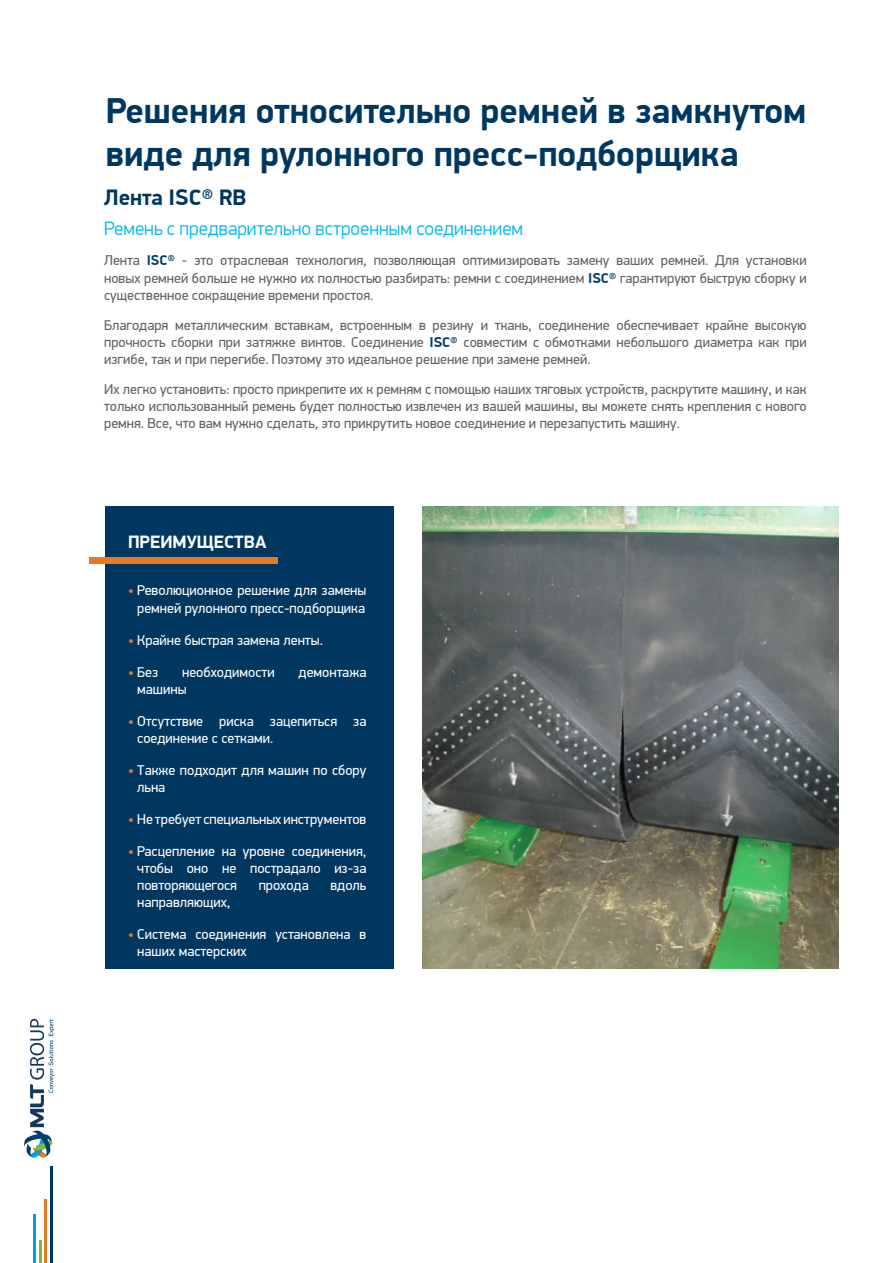
<style>
.page{position:relative;width:893px;height:1263px;background:#fff}
.page>*{position:absolute;margin:0;border:0;box-sizing:border-box;transform-origin:0 0}
.t1{font:700 36.15px/43.3px "PF Din Display Pro";color:#003761}
.t2{font:700 22.5px "PF Din Display Pro";color:#003761}
.t3{font:300 19.5px "PF Din Display Pro";color:#00b6ed}
.t4{font:700 18px "PF Din Display Pro";color:#fff}
.t5{font:14.25px/17.1px "PF Din Display Pro";color:#646363;text-align:justify}
.t6{font:14.25px/17.1px "PF Din Display Pro";color:#fff}
.s1{font-weight:700;color:#003f6f}
.s2{color:#e77a24}
</style>
<div class="page">
<div style="left:105px;top:506px;width:288px;height:463px;background:#003761"></div>
<div style="left:89px;top:557px;width:189px;height:6px;background:#e77a24"></div>
<hr style="left:33px;top:1215px;width:3px;height:48px;background:#009fe3">
<hr style="left:50px;top:1166px;width:2px;height:97px;background:#003761">
<hr style="left:44px;top:1199px;width:3px;height:64px;background:#e77a24">
<hr style="left:39px;top:1241px;width:2px;height:22px;background:#81b73e">
<svg style="left:24px;top:1019px;width:30px;height:139px"></svg>
<img style="left:423px;top:506px;width:416px;height:463px">
<h1 class="t1" style="left:106px;top:90px;width:702px">Решения относительно ремней в замкнутом виде для рулонного пресс-подборщика</h1>
<h2 class="t2" style="left:104px;top:184px;width:144px">Лента ISC® RB</h2>
<h3 class="t3" style="left:104px;top:217px;width:420px">Ремень с предварительно встроенным соединением</h3>
<p class="t5" style="left:104px;top:252px;width:704px">Лента <span class="s1">ISC®</span> - это отраслевая технология, позволяющая оптимизировать замену ваших ремней. Для установки новых ремней больше не нужно их полностью разбирать: ремни с соединением <span class="s1">ISC®</span> гарантируют быструю сборку и существенное сокращение времени простоя.</p>
<p class="t5" style="left:104px;top:316px;width:704px">Благодаря металлическим вставкам, встроенным в резину и ткань, соединение обеспечивает крайне высокую прочность сборки при затяжке винтов. Соединение <span class="s1">ISC®</span> совместим с обмотками небольшого диаметра как при изгибе, так и при перегибе. Поэтому это идеальное решение при замене ремней.</p>
<p class="t5" style="left:104px;top:380px;width:704px">Их легко установить: просто прикрепите их к ремням с помощью наших тяговых устройств, раскрутите машину, и как только использованный ремень будет полностью извлечен из вашей машины, вы можете снять крепления с нового ремня. Все, что вам нужно сделать, это прикрутить новое соединение и перезапустить машину.</p>
<p class="t4" style="left:128px;top:531px;width:140px">ПРЕИМУЩЕСТВА</p>
<p class="t6" style="left:128px;top:582px;width:240px;text-align:center"><span class="s2">•</span> Революционное решение для замены ремней рулонного пресс-подборщика</p>
<p class="t6" style="left:128px;top:631px;width:196px"><span class="s2">•</span> Крайне быстрая замена ленты.</p>
<p class="t6" style="left:128px;top:663px;width:32px"><span class="s2">•</span> Без</p>
<p class="t6" style="left:182px;top:663px;width:94px">необходимости</p>
<p class="t6" style="left:299px;top:663px;width:69px">демонтажа</p>
<p class="t6" style="left:137px;top:680px;width:51px">машины</p>
<p class="t6" style="left:137px;top:712px;width:231px;text-indent:-9px"><span class="s2">•</span> Отсутствие риска зацепиться за соединение с сетками.</p>
<p class="t6" style="left:137px;top:761px;width:231px;text-indent:-9px"><span class="s2">•</span> Также подходит для машин по сбору льна</p>
<p class="t6" style="left:128px;top:810px;width:240px"><span class="s2">•</span> Не требует специальных инструментов</p>
<p class="t6" style="left:137px;top:842px;width:231px;text-align:justify;text-indent:-9px"><span class="s2">•</span> Расцепление на уровне соединения, чтобы оно не пострадало из-за повторяющегося</p>
<p class="t6" style="left:259px;top:877px;width:52px">прохода</p>
<p class="t6" style="left:330px;top:877px;width:37px">вдоль</p>
<p class="t6" style="left:137px;top:894px;width:95px">направляющих,</p>
<p class="t6" style="left:137px;top:926px;width:231px;text-indent:-9px"><span class="s2">•</span> Система соединения установлена в наших мастерских</p>
</div>
